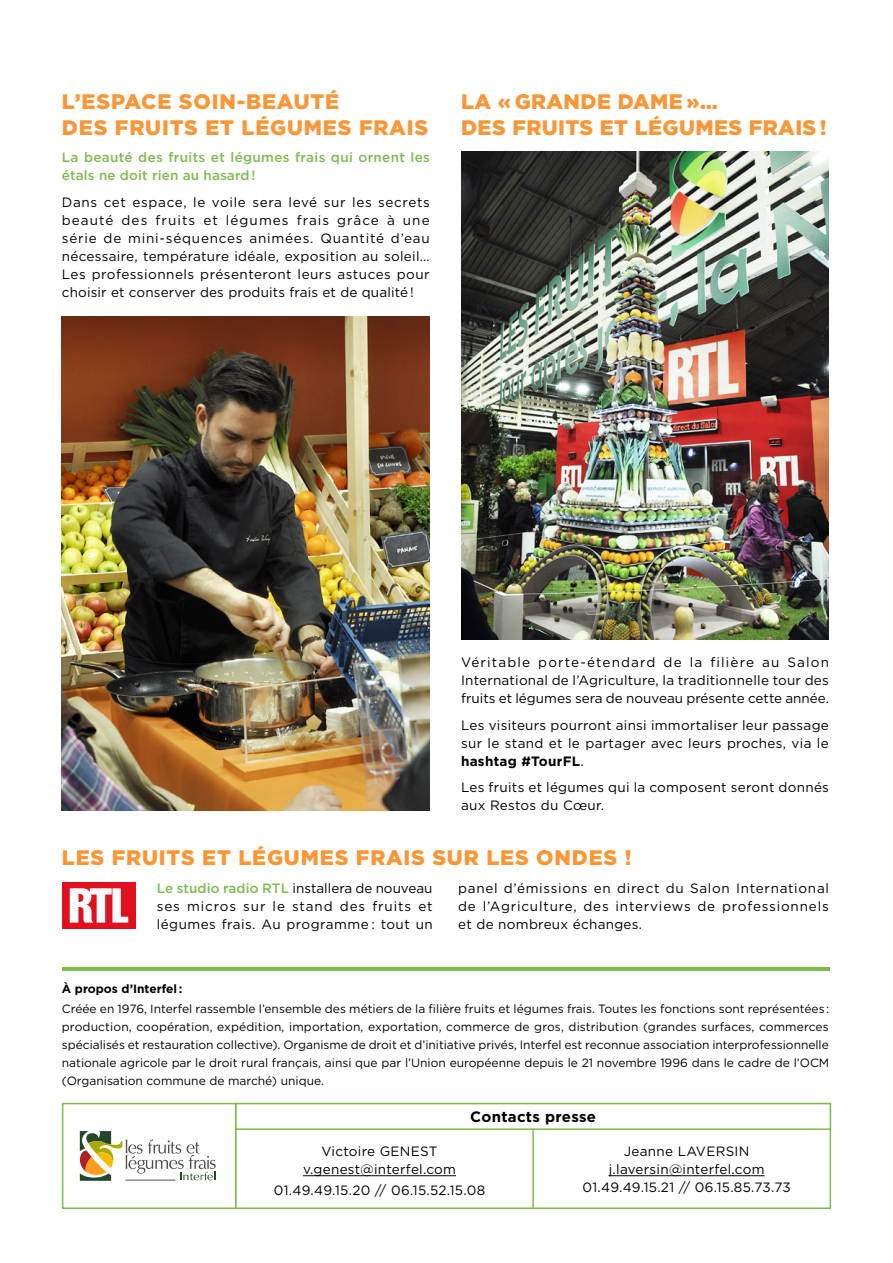
<style>
.page{position:relative;width:893px;height:1263px;background:#fff}
.page>*{position:absolute;margin:0;border:0;box-sizing:border-box;transform-origin:0 0}
.t1{font:900 21px/25.5px "Gotham";letter-spacing:.04em;color:#fa9636}
.t2{font:900 21px/25.5px "Gotham";letter-spacing:.02em;color:#fa9636}
.t3{font:700 15px "Gotham";letter-spacing:.02em;color:#000}
.t4{font:13.5px/18px "Gotham";letter-spacing:.02em;color:#000;text-align:justify}
.t5{font:500 13.5px/18px "Gotham";letter-spacing:.025em;color:#7cbc4e}
.t6{font:12px/18px "Gotham";color:#000;text-align:justify}
.t7{font:700 12px "Gotham";color:#000}
.s1{font-weight:700}
.s2{font-weight:500;color:#7cbc4e}
</style>
<div class="page">
<svg style="left:61px;top:1102px;width:771px;height:107px"></svg>
<hr style="left:303px;top:1175px;width:153px;height:1px;background:#000">
<hr style="left:609px;top:1175px;width:155px;height:1px;background:#000">
<hr style="left:532px;top:1128px;width:2px;height:81px;background:#7cbc4e">
<hr style="left:62px;top:967px;width:767px;height:3px;background:#7cbc4e">
<img style="left:461px;top:152px;width:368px;height:487px">
<img style="left:62px;top:316px;width:368px;height:494px">
<div style="left:62px;top:882px;width:74px;height:46px;background:#df111f"></div>
<svg style="left:70px;top:888px;width:58px;height:35px"></svg>
<h1 class="t1" style="left:62px;top:89px;width:368px">L’ESPACE SOIN-BEAUTÉ<br>DES FRUITS ET LÉGUMES FRAIS</h1>
<p class="t5" style="left:62px;top:148px;width:370px">La beauté des fruits et légumes frais qui ornent les étals ne doit rien au hasard !</p>
<p class="t4" style="left:62px;top:193px;width:370px">Dans cet espace, le voile sera levé sur les secrets beauté des fruits et légumes frais grâce à une série de mini-séquences animées. Quantité d’eau nécessaire, température idéale, exposition au soleil… Les professionnels présenteront leurs astuces pour choisir et conserver des produits frais et de qualité !</p>
<h1 class="t2" style="left:461px;top:89px;width:367px">LA « GRANDE DAME »…<br>DES FRUITS ET LÉGUMES FRAIS !</h1>
<p class="t4" style="left:461px;top:653px;width:370px">Véritable porte-étendard de la filière au Salon International de l’Agriculture, la traditionnelle tour des fruits et légumes sera de nouveau présente cette année.</p>
<p class="t4" style="left:461px;top:716px;width:369px">Les visiteurs pourront ainsi immortaliser leur passage sur le stand et le partager avec leurs proches, via le <span class="s1">hashtag #TourFL</span>.</p>
<p class="t4" style="left:461px;top:778px;width:369px">Les fruits et légumes qui la composent seront donnés aux Restos du Cœur.</p>
<h1 class="t1" style="left:62px;top:844px;width:571px">LES FRUITS ET LÉGUMES FRAIS SUR LES ONDES !</h1>
<p class="t4" style="left:157px;top:879px;width:278px"><span class="s2">Le studio radio RTL</span> installera de nouveau ses micros sur le stand des fruits et légumes frais. Au programme : tout un</p>
<p class="t4" style="left:458px;top:879px;width:372px">panel d’émissions en direct du Salon International de l’Agriculture, des interviews de professionnels et de nombreux échanges.</p>
<p class="t7" style="left:62px;top:980px;width:122px">À propos d’Interfel :</p>
<p class="t6" style="left:62px;top:999px;width:769px">Créée en 1976, Interfel rassemble l’ensemble des métiers de la filière fruits et légumes frais. Toutes les fonctions sont représentées : production, coopération, expédition, importation, exportation, commerce de gros, distribution (grandes surfaces, commerces spécialisés et restauration collective). Organisme de droit et d’initiative privés, Interfel est reconnue association interprofessionnelle nationale agricole par le droit rural français, ainsi que par l’Union européenne depuis le 21 novembre 1996 dans le cadre de l’OCM (Organisation commune de marché) unique.</p>
<p class="t3" style="left:470px;top:1107px;width:127px">Contacts presse</p>
<p class="t4" style="left:303px;top:1142px;width:154px;text-align:center">Victoire GENEST v.genest@interfel.com</p>
<p class="t4" style="left:274px;top:1180px;width:213px">01.49.49.15.20 // 06.15.52.15.08</p>
<p class="t4" style="left:583px;top:1142px;width:210px;text-align:center">Jeanne LAVERSIN j.laversin@interfel.com<br>01.49.49.15.21 // 06.15.85.73.73</p>
</div>
